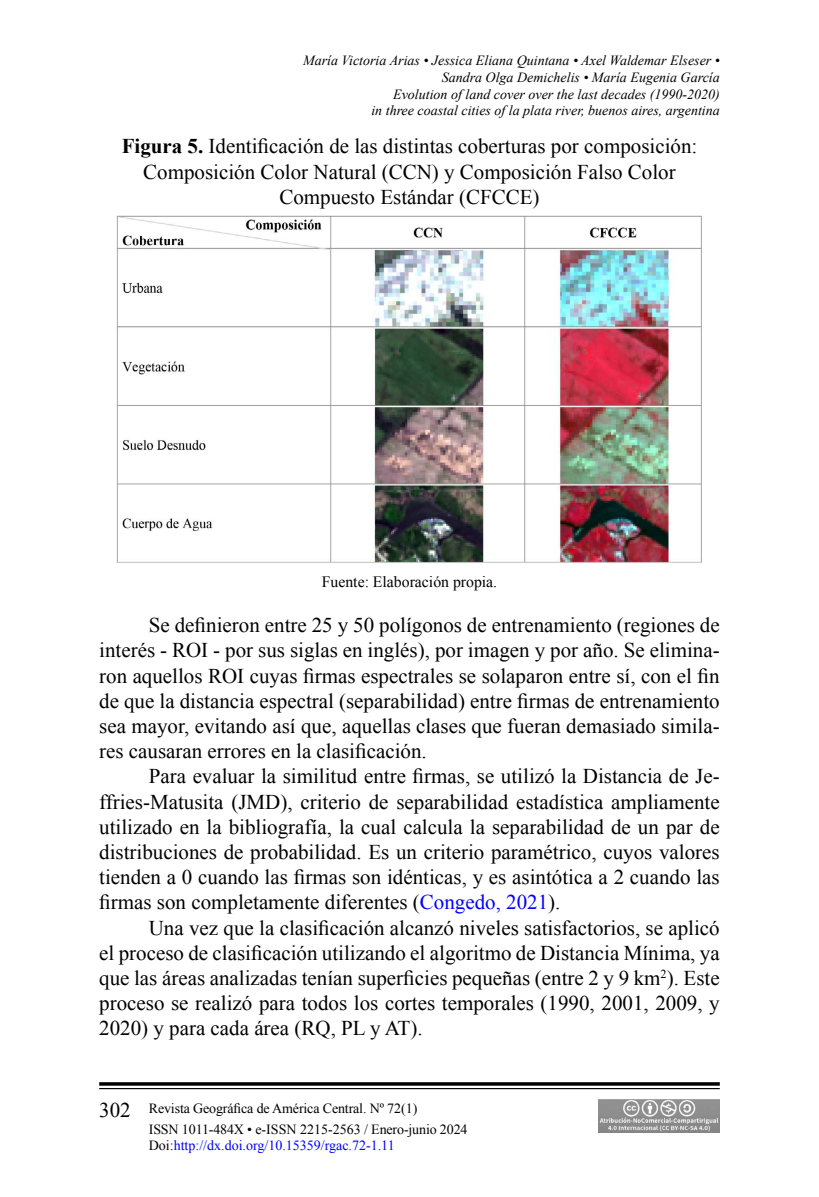
<style>
.page{position:relative;width:819px;height:1197px;background:#fff}
.page>*{position:absolute;margin:0;border:0;box-sizing:border-box;transform-origin:0 0}
.t1{font:21px/25.2px "Times New Roman";color:#000;text-align:justify}
.t2{font:15.75px "Times New Roman";color:#000}
.t3{font:italic 14px/16.8px "Times New Roman";color:#000;text-align:right}
.t4{font:14px/21px "Times New Roman";letter-spacing:-.01em;color:#000}
.t5{font:14px "Times New Roman";color:#00f}
.s1{font-weight:700}
.s2{color:#00f}
.s3{font-size:21px}
.s4{color:#000}
</style>
<div class="page">
<svg style="left:99px;top:1082px;width:621px;height:4px;background:#1f1f1f"></svg>
<hr style="left:99px;top:1088px;width:621px;height:1px;background:#000">
<img style="left:599px;top:1099px;width:121px;height:34px">
<img style="left:117px;top:216px;width:585px;height:347px">
<p class="t3" style="left:303px;top:52px;width:418px">María Victoria Arias • Jessica Eliana Quintana • Axel Waldemar Elseser • Sandra Olga Demichelis • María Eugenia García<br>Evolution of land cover over the last decades (1990-2020)<br>in three coastal cities of la plata river, buenos aires, argentina</p>
<p class="t1" style="left:122px;top:134px;width:577px;text-align:center"><span class="s1">Figura 5.</span> Identificación de las distintas coberturas por composición:<br>Composición Color Natural (CCN) y Composición Falso Color<br>Compuesto Estándar (CFCCE)</p>
<p class="t2" style="left:322px;top:571px;width:177px">Fuente: Elaboración propia.</p>
<p class="t1" style="left:99px;top:612px;width:622px;text-indent:50px">Se definieron entre 25 y 50 polígonos de entrenamiento (regiones de interés - ROI - por sus siglas en inglés), por imagen y por año. Se elimina&shy;ron aquellos ROI cuyas firmas espectrales se solaparon entre sí, con el fin de que la distancia espectral (separabilidad) entre firmas de entrenamiento sea mayor, evitando así que, aquellas clases que fueran demasiado simila&shy;res causaran errores en la clasificación.</p>
<p class="t1" style="left:99px;top:764px;width:622px;text-indent:50px">Para evaluar la similitud entre firmas, se utilizó la Distancia de Je&shy;ffries-Matusita (JMD), criterio de separabilidad estadística ampliamente utilizado en la bibliografía, la cual calcula la separabilidad de un par de distribuciones de probabilidad. Es un criterio paramétrico, cuyos valores tienden a 0 cuando las firmas son idénticas, y es asintótica a 2 cuando las firmas son completamente diferentes (<span class="s2">Congedo, 2021</span>).</p>
<p class="t1" style="left:99px;top:915px;width:622px;text-indent:50px">Una vez que la clasificación alcanzó niveles satisfactorios, se aplicó el proceso de clasificación utilizando el algoritmo de Distancia Mínima, ya que las áreas analizadas tenían superficies pequeñas (entre 2 y 9 km<sup>2</sup>). Este proceso se realizó para todos los cortes temporales (1990, 2001, 2009, y 2020) y para cada área (RQ, PL y AT).</p>
<p class="t4" style="left:149px;top:1097px;width:320px;text-indent:-50px"><span class="s3">302</span> Revista Geográfica de América Central. Nº 72(1)<br>ISSN 1011-484X • e-ISSN 2215-2563 / Enero-junio 2024</p>
<p class="t5" style="left:149px;top:1136px;width:247px"><span class="s4">Doi:</span>http://dx.doi.org/10.15359/rgac.72-1.11</p>
</div>
